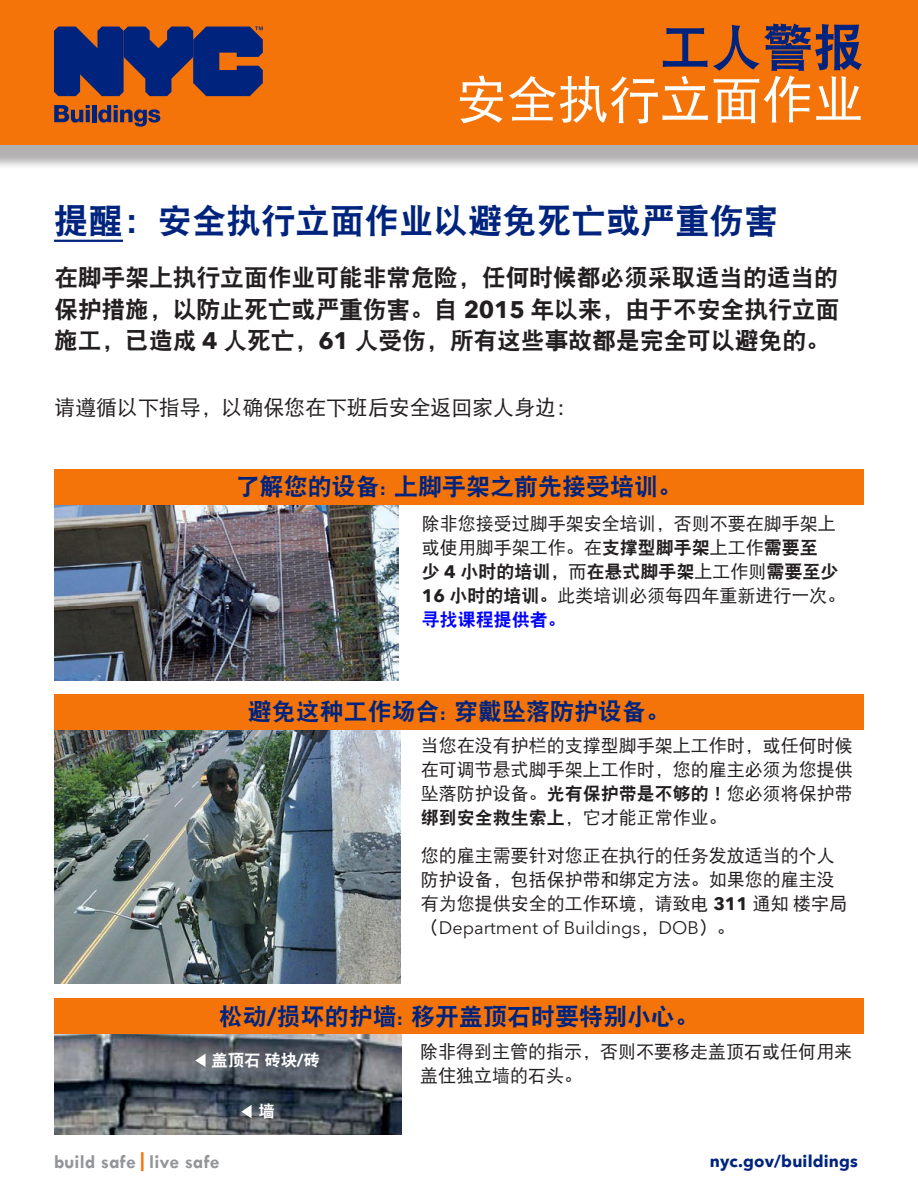
<style>
.page{position:relative;width:918px;height:1188px;background:#fff}
.page>*{position:absolute;margin:0;border:0;box-sizing:border-box;transform-origin:0 0}
.t1{font:51px "DFP Hei W5";color:#fff}
.t2{font:51px "DFP Hei W9";color:#00247d}
.t3{font:34.5px "DFP Hei W9";color:#00247d}
.t4{font:24px/31.5px "DFP Hei W9";letter-spacing:-.01em;color:#231f20;text-align:justify}
.t5{font:24px "DFP Hei W9";color:#00247d}
.t6{font:21px "DFP Hei W5";letter-spacing:-.005em;color:#231f20}
.t7{font:700 19.5px "Tw Cen";letter-spacing:.01em;color:#939598}
.t8{font:18px/24px "DFP Hei W5";color:#231f20}
.t9{font:700 16.5px "Avenir Next";letter-spacing:.01em;color:#00247d}
.t10{font:16.5px "DFP Hei W9";letter-spacing:-.01em;color:#fff}
.s1{font-family:"Avenir Next";font-weight:700}
.s2{font-family:"DFP Hei W9"}
.s3{font-family:"Avenir Next LT Pro";font-weight:700}
.s4{font-family:"DFP Hei W9";color:#00f}
.s5{font-family:"Avenir Next LT Pro"}
.s6{font-size:22.5px;color:#f4740a}
</style>
<div class="page">
<div style="left:0;top:0;width:918px;height:170px;background:#231f20;opacity:.35"></div>
<div style="left:0;top:0;width:918px;height:145px;background:#f4740a"></div>
<img style="left:54px;top:730px;width:346px;height:254px">
<img style="left:54px;top:505px;width:345px;height:175px">
<div style="left:54px;top:469px;width:810px;height:36px;background:#f4740a"></div>
<div style="left:54px;top:695px;width:810px;height:35px;background:#f4740a"></div>
<hr style="left:54px;top:240px;width:69px;height:2px;background:#00247d">
<img style="left:54px;top:1034px;width:348px;height:101px">
<svg style="left:241px;top:1105px;width:11px;height:13px"></svg>
<svg style="left:195px;top:1054px;width:11px;height:13px"></svg>
<div style="left:54px;top:998px;width:810px;height:36px;background:#f4740a"></div>
<svg style="left:54px;top:27px;width:209px;height:69px"></svg>
<svg style="left:54px;top:105px;width:36px;height:18px"></svg>
<hr style="left:92px;top:105px;width:4px;height:17px;background:#00247d">
<svg style="left:98px;top:105px;width:62px;height:22px"></svg>
<p class="t2" style="left:660px;top:20px;width:205px">工人警报</p>
<p class="t1" style="left:456px;top:72px;width:409px">安全执行立面作业</p>
<p class="t3" style="left:54px;top:202px;width:726px">提醒：安全执行立面作业以避免死亡或严重伤害</p>
<p class="t4" style="left:54px;top:262px;width:787px">在脚手架上执行立面作业可能非常危险，任何时候都必须采取适当的适当的保护措施，以防止死亡或严重伤害。自 <span class="s1">2015</span> 年以来，由于不安全执行立面施工，已造成 <span class="s1">4</span> 人死亡，<span class="s1">61</span> 人受伤，所有这些事故都是完全可以避免的。</p>
<p class="t6" style="left:54px;top:397px;width:524px">请遵循以下指导，以确保您在下班后安全返回家人身边：</p>
<p class="t5" style="left:236px;top:473px;width:448px">了解您的设备: 上脚手架之前先接受培训。</p>
<p class="t8" style="left:422px;top:512px;width:425px">除非您接受过脚手架安全培训，否则不要在脚手架上或使用脚手架工作。在<span class="s2">支撑型脚手架</span>上工作<span class="s2">需要至<br>少</span> <span class="s3">4</span> <span class="s2">小时的培训，</span>而<span class="s2">在悬式脚手架</span>上工作则<span class="s2">需要至少<br></span><span class="s3">16</span> <span class="s2">小时的培训。</span>此类培训必须每四年重新进行一次。<span class="s4">寻找课程提供者。</span></p>
<p class="t5" style="left:248px;top:698px;width:424px">避免这种工作场合: 穿戴坠落防护设备。</p>
<p class="t8" style="left:421px;top:734px;width:434px;text-align:justify">当您在没有护栏的支撑型脚手架上工作时，或任何时候在可调节悬式脚手架上工作时，您的雇主必须为您提供坠落防护设备。<span class="s2">光有保护带是不够的！</span>您必须将保护带<span class="s2">绑到安全救生索上</span>，它才能正常作业。</p>
<p class="t8" style="left:421px;top:843px;width:428px">您的雇主需要针对您正在执行的任务发放适当的个人防护设备，包括保护带和绑定方法。如果您的雇主没有为您提供安全的工作环境，请致电 <span class="s3">311</span> 通知楼宇局（<span class="s5">Department of Buildings</span>，<span class="s5">DOB</span>）。</p>
<p class="t5" style="left:219px;top:1004px;width:482px">松动<span class="s1">/</span>损坏的护墙: 移开盖顶石时要特别小心。</p>
<p class="t10" style="left:212px;top:1051px;width:110px">盖顶石砖块<span class="s1">/</span>砖</p>
<p class="t10" style="left:258px;top:1102px;width:18px">墙</p>
<p class="t8" style="left:420px;top:1040px;width:433px">除非得到主管的指示，否则不要移走盖顶石或任何用来盖住独立墙的石头。</p>
<p class="t7" style="left:54px;top:1150px;width:167px">build safe<span class="s6">|</span>live safe</p>
<p class="t9" style="left:710px;top:1147px;width:150px">nyc.gov/buildings</p>
</div>
